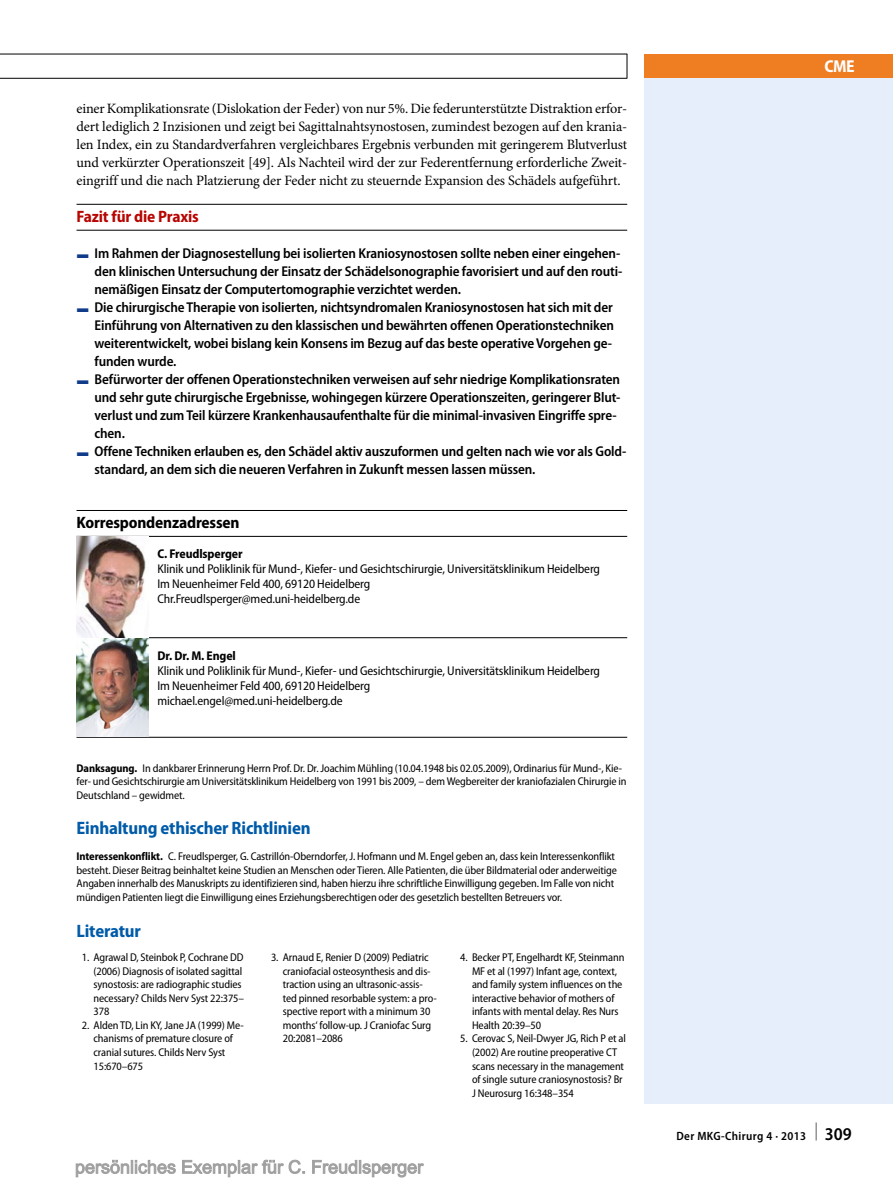
<style>
.page{position:relative;width:893px;height:1187px;background:#fff}
.page>*{position:absolute;margin:0;border:0;box-sizing:border-box;transform-origin:0 0}
.t1{font:700 semi-condensed 18px "Myriad Pro";letter-spacing:-.01em;color:#005ba9}
.t2{font:700 semi-condensed 17.25px "Myriad Pro";color:#fff}
.t3{font:700 semi-condensed 16.5px "Myriad Pro";letter-spacing:-.01em;color:#000}
.t4{font:700 semi-condensed 16.5px "Myriad Pro";letter-spacing:-.01em;color:#b70502}
.t5{font:600 semi-condensed 14.25px "Myriad Pro";letter-spacing:-.01em;color:#000}
.t6{font:14.25px/18px "Minion Pro";letter-spacing:-.01em;color:#000;text-align:justify}
.t7{font:semi-condensed 12.75px/15px "Myriad Pro";letter-spacing:-.01em;color:#000}
.t8{font:700 semi-condensed 12.75px "Myriad Pro";letter-spacing:-.01em;color:#000}
.t9{font:600 semi-condensed 12px "Myriad Pro";letter-spacing:.03em;color:#000}
.t10{font:semi-condensed 11.25px/13.5px "Myriad Pro";letter-spacing:-.01em;color:#000}
.s1{font-family:"S Buttons";font-weight:400;font-stretch:normal;color:#0f3b89}
.s2{font-weight:700}
.s3{font-size:18px}
</style>
<div class="page">
<div style="left:644px;top:54px;width:249px;height:24px;background:#ef7d22"></div>
<hr style="left:0;top:54px;width:627px;height:1px;background:#000">
<hr style="left:0;top:78px;width:627px;height:1px;background:#000">
<svg style="left:627px;top:54px;width:1px;height:24px"></svg>
<div style="left:644px;top:78px;width:249px;height:1025px;background:#e5eefa"></div>
<hr style="left:77px;top:204px;width:550px;height:1px;background:#000">
<hr style="left:77px;top:230px;width:550px;height:1px;background:#000">
<hr style="left:77px;top:510px;width:550px;height:1px;background:#000">
<hr style="left:77px;top:536px;width:550px;height:1px;background:#000">
<hr style="left:77px;top:637px;width:550px;height:1px;background:#000">
<hr style="left:77px;top:737px;width:550px;height:1px;background:#000">
<img style="left:76px;top:536px;width:73px;height:200px">
<svg style="left:75px;top:1159px;width:349px;height:18px"></svg>
<p class="t6" style="left:77px;top:100px;width:552px">einer Komplikationsrate (Dislokation der Feder) von nur 5%. Die federunterstützte Distraktion erfor&shy;dert lediglich 2 Inzisionen und zeigt bei Sagittalnahtsynostosen, zumindest bezogen auf den krania&shy;len Index, ein zu Standardverfahren vergleichbares Ergebnis verbunden mit geringerem Blutverlust und verkürzter Operationszeit [49]. Als Nachteil wird der zur Federentfernung erforderliche Zweit&shy;eingriff und die nach Platzierung der Feder nicht zu steuernde Expansion des Schädels aufgeführt.</p>
<h3 class="t4" style="left:77px;top:207px;width:124px">Fazit für die Praxis</h3>
<p class="t5" style="left:77px;top:245px;width:545px"><span class="s1">F</span> Im Rahmen der Diagnosestellung bei isolierten Kraniosynostosen sollte neben einer eingehen-</p>
<p class="t5" style="left:95px;top:263px;width:529px">den klinischen Untersuchung der Einsatz der Schädelsonographie favorisiert und auf den routi-</p>
<p class="t5" style="left:95px;top:281px;width:368px">nemäßigen Einsatz der Computertomographie verzichtet werden.</p>
<p class="t5" style="left:77px;top:299px;width:538px"><span class="s1">F</span> Die chirurgische Therapie von isolierten, nichtsyndromalen Kraniosynostosen hat sich mit der</p>
<p class="t5" style="left:95px;top:317px;width:521px">Einführung von Alternativen zu den klassischen und bewährten offenen Operationstechniken</p>
<p class="t5" style="left:95px;top:335px;width:519px">weiterentwickelt, wobei bislang kein Konsens im Bezug auf das beste operative Vorgehen ge-</p>
<p class="t5" style="left:95px;top:353px;width:84px">funden wurde.</p>
<p class="t5" style="left:77px;top:371px;width:545px"><span class="s1">F</span> Befürworter der offenen Operationstechniken verweisen auf sehr niedrige Komplikationsraten</p>
<p class="t5" style="left:95px;top:389px;width:527px">und sehr gute chirurgische Ergebnisse, wohingegen kürzere Operationszeiten, geringerer Blut-</p>
<p class="t5" style="left:95px;top:407px;width:524px">verlust und zum Teil kürzere Krankenhausaufenthalte für die minimal-invasiven Eingriffe spre-</p>
<p class="t5" style="left:95px;top:425px;width:32px">chen.</p>
<p class="t5" style="left:77px;top:443px;width:551px"><span class="s1">F</span> Offene Techniken erlauben es, den Schädel aktiv auszuformen und gelten nach wie vor als Gold-</p>
<p class="t5" style="left:95px;top:461px;width:442px">standard, an dem sich die neueren Verfahren in Zukunft messen lassen müssen.</p>
<h3 class="t3" style="left:77px;top:513px;width:164px">Korrespondenzadressen</h3>
<p class="t8" style="left:157px;top:547px;width:87px">C. Freudlsperger</p>
<p class="t7" style="left:157px;top:562px;width:444px">Klinik und Poliklinik für Mund-, Kiefer- und Gesichtschirurgie, Universitätsklinikum Heidelberg<br>Im Neuenheimer Feld 400, 69120 Heidelberg<br>Chr.Freudlsperger@med.uni-heidelberg.de</p>
<p class="t8" style="left:157px;top:648px;width:80px">Dr. Dr. M. Engel</p>
<p class="t7" style="left:157px;top:663px;width:444px">Klinik und Poliklinik für Mund-, Kiefer- und Gesichtschirurgie, Universitätsklinikum Heidelberg<br>Im Neuenheimer Feld 400, 69120 Heidelberg<br>michael.engel@med.uni-heidelberg.de</p>
<p class="t10" style="left:77px;top:761px;width:552px"><span class="s2">Danksagung.</span> In dankbarer Erinnerung Herrn Prof. Dr. Dr. Joachim Mühling (10.04.1948 bis 02.05.2009), Ordinarius für Mund-, Kie&shy;fer- und Gesichtschirurgie am Universitätsklinikum Heidelberg von 1991 bis 2009, – dem Wegbereiter der kraniofazialen Chirurgie in<br>Deutschland – gewidmet.</p>
<h1 class="t1" style="left:77px;top:817px;width:236px">Einhaltung ethischer Richtlinien</h1>
<p class="t10" style="left:77px;top:849px;width:542px"><span class="s2">Interessenkonflikt.</span> C. Freudlsperger, G. Castrillón-Oberndorfer, J. Hofmann und M. Engel geben an, dass kein Interessenkonflikt besteht. Dieser Beitrag beinhaltet keine Studien an Menschen oder Tieren. Alle Patienten, die über Bildmaterial oder anderweitige Angaben innerhalb des Manuskripts zu identifizieren sind, haben hierzu ihre schriftliche Einwilligung gegeben. Im Falle von nicht mündigen Patienten liegt die Einwilligung eines Erziehungsberechtigen oder des gesetzlich bestellten Betreuers vor.</p>
<h1 class="t1" style="left:77px;top:920px;width:66px">Literatur</h1>
<p class="t10" style="left:94px;top:951px;width:152px;text-indent:-12px">1. Agrawal D, Steinbok P, Cochrane DD (2006) Diagnosis of isolated sagittal synostosis: are radiographic studies necessary? Childs Nerv Syst 22:375–<br>378</p>
<p class="t10" style="left:94px;top:1018px;width:152px;text-indent:-12px">2. Alden TD, Lin KY, Jane JA (1999) Me&shy;chanisms of premature closure of cranial sutures. Childs Nerv Syst<br>15:670–675</p>
<p class="t10" style="left:283px;top:951px;width:155px;text-indent:-12px">3. Arnaud E, Renier D (2009) Pediatric craniofacial osteosynthesis and dis&shy;traction using an ultrasonic-assis&shy;ted pinned resorbable system: a pro&shy;spective report with a minimum 30 months‘ follow-up. J Craniofac Surg 20:2081–2086</p>
<p class="t10" style="left:472px;top:951px;width:154px;text-indent:-12px">4. Becker PT, Engelhardt KF, Steinmann<br>MF et al (1997) Infant age, context, and family system influences on the interactive behavior of mothers of infants with mental delay. Res Nurs<br>Health 20:39–50</p>
<p class="t10" style="left:472px;top:1032px;width:155px;text-indent:-12px">5. Cerovac S, Neil-Dwyer JG, Rich P et al (2002) Are routine preoperative CT scans necessary in the management of single suture craniosynostosis? Br J Neurosurg 16:348–354</p>
<h2 class="t2" style="left:824px;top:56px;width:32px">CME</h2>
<p class="t9" style="left:676px;top:1129px;width:177px">Der MKG-Chirurg 4 · 2013 <sup>|</sup> <span class="s3">309</span></p>
</div>
